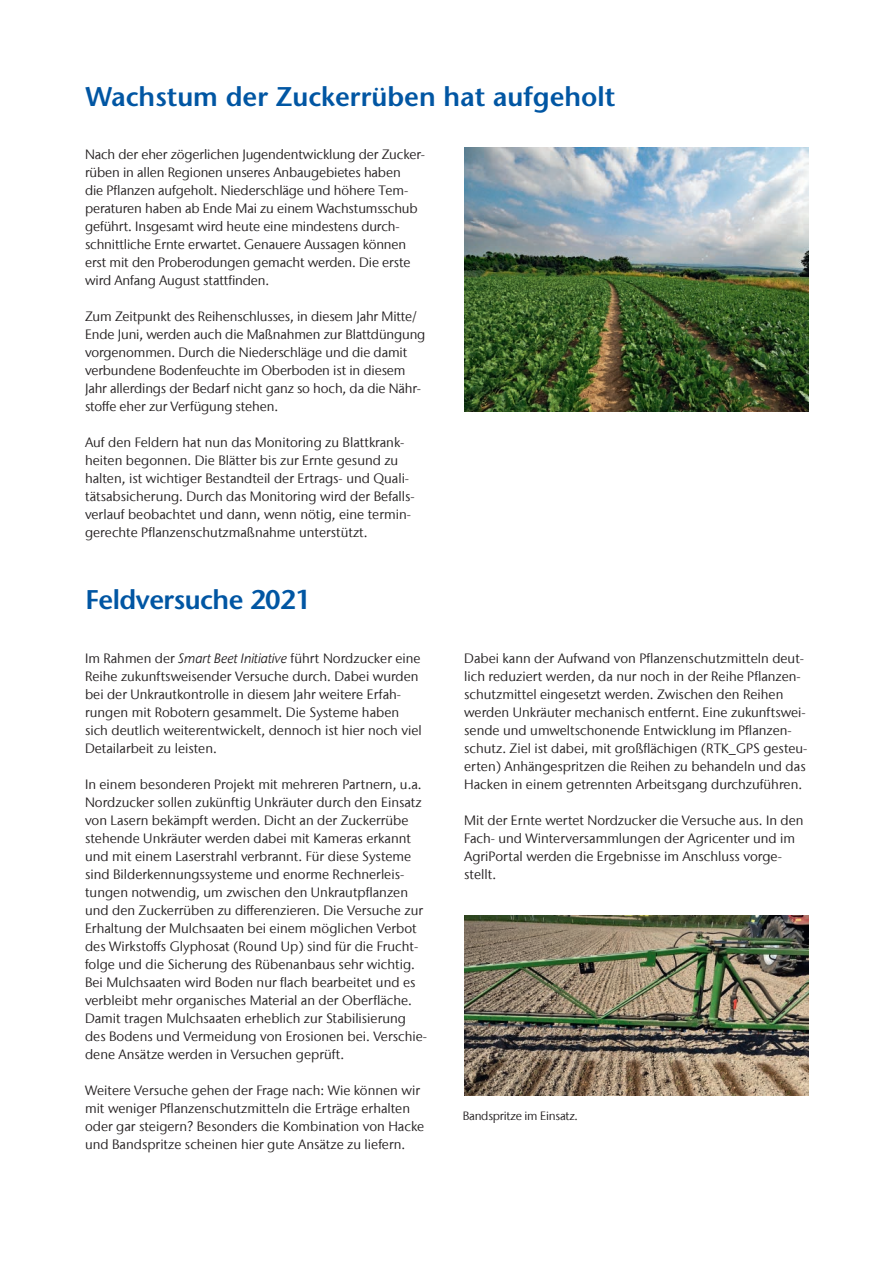
<style>
.page{position:relative;width:893px;height:1263px;background:#fff}
.page>*{position:absolute;margin:0;border:0;box-sizing:border-box;transform-origin:0 0}
.t1{font:600 27px "Stone Sans";color:#0156a3}
.t2{font:600 27px "Stone Sans";letter-spacing:-.02em;color:#0156a3}
.t3{font:13.5px/18px "Stone Sans IIITC Com";color:#231f20}
.t4{font:12px "Stone Sans IIITC Com";letter-spacing:-.02em;color:#231f20}
.s1{font-style:italic}
</style>
<div class="page">
<img style="left:464px;top:147px;width:345px;height:264px">
<img style="left:464px;top:915px;width:345px;height:180px">
<h1 class="t1" style="left:85px;top:80px;width:531px">Wachstum der Zuckerrüben hat aufgeholt</h1>
<p class="t3" style="left:85px;top:145px;width:340px">Nach der eher zögerlichen Jugendentwicklung der Zucker&shy;rüben in allen Regionen unseres Anbaugebietes haben<br>die Pflanzen aufgeholt. Niederschläge und höhere Tem&shy;peraturen haben ab Ende Mai zu einem Wachstumsschub geführt. Insgesamt wird heute eine mindestens durch&shy;schnittliche Ernte erwartet. Genauere Aussagen können erst mit den Proberodungen gemacht werden. Die erste wird Anfang August stattfinden.</p>
<p class="t3" style="left:85px;top:307px;width:342px">Zum Zeitpunkt des Reihenschlusses, in diesem Jahr Mitte/ Ende Juni, werden auch die Maßnahmen zur Blattdüngung vorgenommen. Durch die Niederschläge und die damit verbundene Bodenfeuchte im Oberboden ist in diesem Jahr allerdings der Bedarf nicht ganz so hoch, da die Nähr&shy;stoffe eher zur Verfügung stehen.</p>
<p class="t3" style="left:85px;top:433px;width:331px">Auf den Feldern hat nun das Monitoring zu Blattkrank&shy;heiten begonnen. Die Blätter bis zur Ernte gesund zu halten, ist wichtiger Bestandteil der Ertrags- und Quali&shy;tätsabsicherung. Durch das Monitoring wird der Befalls&shy;verlauf beobachtet und dann, wenn nötig, eine termin&shy;gerechte Pflanzenschutzmaßnahme unterstützt.</p>
<h1 class="t2" style="left:85px;top:583px;width:227px">Feldversuche 2021</h1>
<p class="t3" style="left:85px;top:649px;width:338px">Im Rahmen der <span class="s1">Smart Beet Initiative</span> führt Nordzucker eine Reihe zukunftsweisender Versuche durch. Dabei wurden bei der Unkrautkontrolle in diesem Jahr weitere Erfah&shy;rungen mit Robotern gesammelt. Die Systeme haben sich deutlich weiterentwickelt, dennoch ist hier noch viel Detailarbeit zu leisten.</p>
<p class="t3" style="left:85px;top:775px;width:343px">In einem besonderen Projekt mit mehreren Partnern, u.a.<br>Nordzucker sollen zukünftig Unkräuter durch den Einsatz von Lasern bekämpft werden. Dicht an der Zuckerrübe stehende Unkräuter werden dabei mit Kameras erkannt und mit einem Laserstrahl verbrannt. Für diese Systeme sind Bilderkennungssysteme und enorme Rechnerleis&shy;tungen notwendig, um zwischen den Unkrautpflanzen und den Zuckerrüben zu differenzieren. Die Versuche zur Erhaltung der Mulchsaaten bei einem möglichen Verbot des Wirkstoffs Glyphosat (Round Up) sind für die Frucht&shy;folge und die Sicherung des Rübenanbaus sehr wichtig.<br>Bei Mulchsaaten wird Boden nur flach bearbeitet und es verbleibt mehr organisches Material an der Oberfläche.<br>Damit tragen Mulchsaaten erheblich zur Stabilisierung des Bodens und Vermeidung von Erosionen bei. Verschie&shy;dene Ansätze werden in Versuchen geprüft.</p>
<p class="t3" style="left:85px;top:1081px;width:341px">Weitere Versuche gehen der Frage nach: Wie können wir mit weniger Pflanzenschutzmitteln die Erträge erhalten oder gar steigern? Besonders die Kombination von Hacke und Bandspritze scheinen hier gute Ansätze zu liefern.</p>
<p class="t3" style="left:464px;top:649px;width:345px">Dabei kann der Aufwand von Pflanzenschutzmitteln deut&shy;lich reduziert werden, da nur noch in der Reihe Pflanzen&shy;schutzmittel eingesetzt werden. Zwischen den Reihen werden Unkräuter mechanisch entfernt. Eine zukunftswei&shy;sende und umweltschonende Entwicklung im Pflanzen&shy;schutz. Ziel ist dabei, mit großflächigen (RTK_GPS gesteu&shy;erten) Anhängespritzen die Reihen zu behandeln und das Hacken in einem getrennten Arbeitsgang durchzuführen.</p>
<p class="t3" style="left:464px;top:811px;width:341px">Mit der Ernte wertet Nordzucker die Versuche aus. In den Fach- und Winterversammlungen der Agricenter und im AgriPortal werden die Ergebnisse im Anschluss vorge&shy;stellt.</p>
<p class="t4" style="left:463px;top:1108px;width:117px">Bandspritze im Einsatz.</p>
</div>
